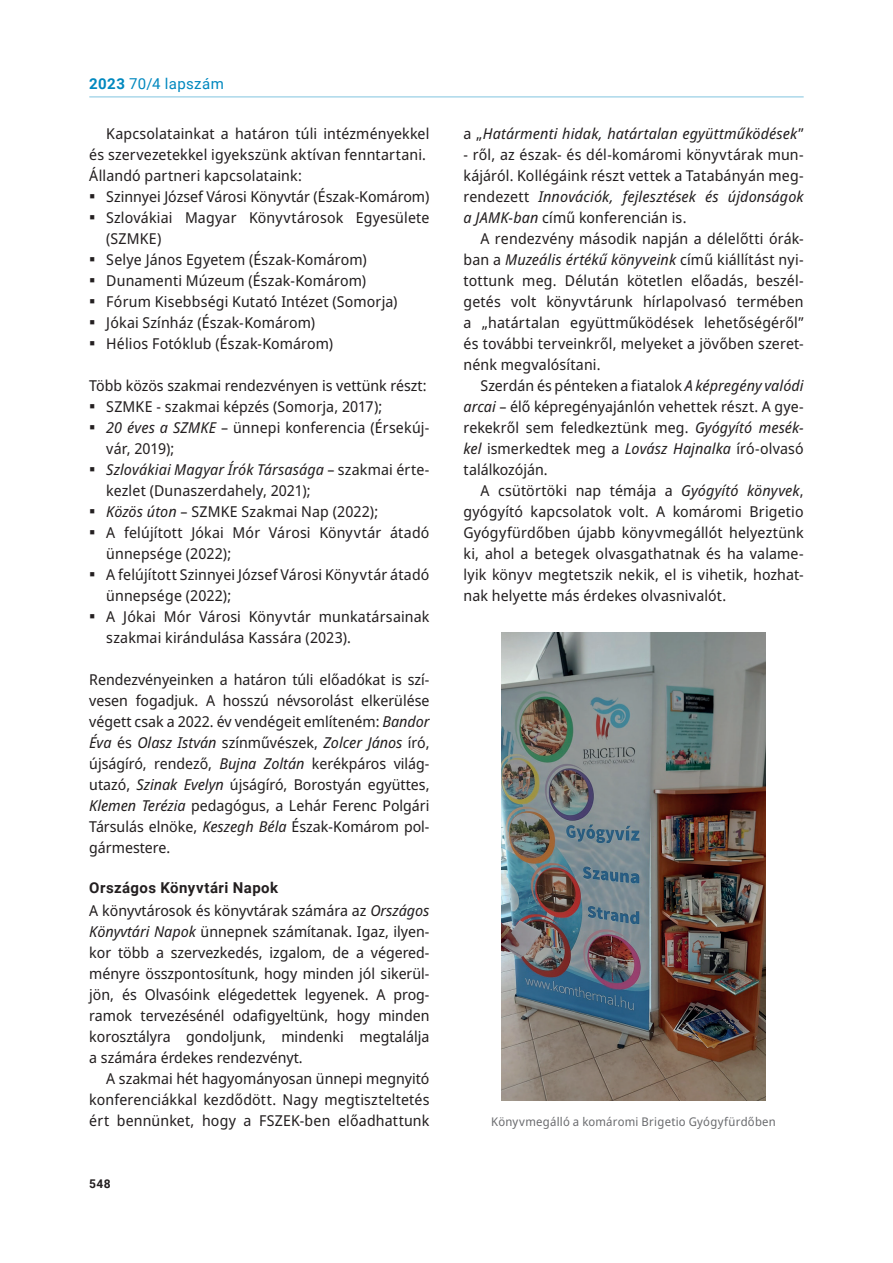
<style>
.page{position:relative;width:893px;height:1263px;background:#fff}
.page>*{position:absolute;margin:0;border:0;box-sizing:border-box;transform-origin:0 0}
.t1{font:15px/21px "Noto Sans Display";letter-spacing:.01em;color:#231f20}
.t2{font:italic 15px "Noto Sans Display";letter-spacing:.015em;color:#231f20}
.t3{font:700 15px "Roboto";letter-spacing:.03em;color:#231f20}
.t4{font:15px "Roboto";letter-spacing:.025em;color:#0088bf}
.t5{font:12px "Noto Sans Display";letter-spacing:.02em;color:#6c6d70}
.t6{font:700 12px "Roboto";color:#231f20}
.s1{font-weight:700}
.s2{font-family:"Calibri";font-size:18px}
.s3{font-style:italic}
.s4{font-style:normal}
</style>
<div class="page">
<hr style="left:89px;top:97px;width:715px;height:1px;background:#0088bf">
<img style="left:502px;top:632px;width:263px;height:468px">
<p class="t4" style="left:89px;top:73px;width:136px"><span class="s1">2023</span> 70/4 lapszám</p>
<p class="t1" style="left:89px;top:124px;width:342px;text-indent:17px">Kapcsolatainkat a határon túli intézményekkel és szervezetekkel igyekszünk aktívan fenntartani.<br>Állandó partneri kapcsolataink:</p>
<p class="t1" style="left:89px;top:187px;width:342px"><span class="s2">▪</span> Szinnyei József Városi Könyvtár (Észak-Komárom)</p>
<p class="t1" style="left:106px;top:208px;width:325px;text-indent:-17px"><span class="s2">▪</span> Szlovákiai Magyar Könyvtárosok Egyesülete (SZMKE)</p>
<p class="t1" style="left:89px;top:250px;width:279px"><span class="s2">▪</span> Selye János Egyetem (Észak-Komárom)</p>
<p class="t1" style="left:89px;top:271px;width:278px"><span class="s2">▪</span> Dunamenti Múzeum (Észak-Komárom)</p>
<p class="t1" style="left:89px;top:292px;width:310px"><span class="s2">▪</span> Fórum Kisebbségi Kutató Intézet (Somorja)</p>
<p class="t1" style="left:89px;top:313px;width:227px"><span class="s2">▪</span> Jókai Színház (Észak-Komárom)</p>
<p class="t1" style="left:89px;top:334px;width:245px"><span class="s2">▪</span> Hélios Fotóklub (Észak-Komárom)</p>
<p class="t1" style="left:89px;top:376px;width:339px">Több közös szakmai rendezvényen is vettünk részt:</p>
<p class="t1" style="left:89px;top:397px;width:295px"><span class="s2">▪</span> SZMKE - szakmai képzés (Somorja, 2017);</p>
<p class="t1" style="left:106px;top:418px;width:325px;text-indent:-17px"><span class="s2">▪</span> <span class="s3">20 éves a SZMKE</span> – ünnepi konferencia (Érsekúj&shy;vár, 2019);</p>
<p class="t1" style="left:106px;top:460px;width:325px;text-indent:-17px"><span class="s2">▪</span> <span class="s3">Szlovákiai Magyar Írók Társasága</span> – szakmai érte&shy;kezlet (Dunaszerdahely, 2021);</p>
<p class="t1" style="left:89px;top:502px;width:290px"><span class="s2">▪</span> <span class="s3">Közös úton</span> – SZMKE Szakmai Nap (2022);</p>
<p class="t1" style="left:106px;top:523px;width:325px;text-indent:-17px"><span class="s2">▪</span> A felújított Jókai Mór Városi Könyvtár átadó ünnepsége (2022);</p>
<p class="t1" style="left:106px;top:565px;width:325px;text-indent:-17px"><span class="s2">▪</span> A felújított Szinnyei József Városi Könyvtár átadó ünnepsége (2022);</p>
<p class="t1" style="left:106px;top:607px;width:325px;text-indent:-17px"><span class="s2">▪</span> A Jókai Mór Városi Könyvtár munkatársainak szakmai kirándulása Kassára (2023).</p>
<p class="t1" style="left:89px;top:670px;width:342px;text-align:justify">Rendezvényeinken a határon túli előadókat is szí&shy;vesen fogadjuk. A hosszú névsorolást elkerülése végett csak a 2022. év vendégeit említeném: <span class="s3">Bandor Éva</span> és <span class="s3">Olasz István</span> színművészek, <span class="s3">Zolcer János</span> író, újságíró, rendező, <span class="s3">Bujna Zoltán</span> kerékpáros világ&shy;utazó, <span class="s3">Szinak Evelyn</span> újságíró, Borostyán együttes, <span class="s3">Klemen Terézia</span> pedagógus, a Lehár Ferenc Polgári Társulás elnöke, <span class="s3">Keszegh Béla</span> Észak-Komárom pol&shy;gármestere.</p>
<p class="t3" style="left:89px;top:877px;width:190px">Országos Könyvtári Napok</p>
<p class="t1" style="left:89px;top:901px;width:342px;text-align:justify">A könyvtárosok és könyvtárak számára az <span class="s3">Országos Könyvtári Napok</span> ünnepnek számítanak. Igaz, ilyen&shy;kor több a szervezkedés, izgalom, de a végered&shy;ményre összpontosítunk, hogy minden jól sikerül&shy;jön, és Olvasóink elégedettek legyenek. A prog&shy;ramok tervezésénél odafigyeltünk, hogy minden korosztályra gondoljunk, mindenki megtalálja a számára érdekes rendezvényt.</p>
<p class="t1" style="left:89px;top:1069px;width:342px;text-align:justify;text-indent:17px">A szakmai hét hagyományosan ünnepi megnyitó konferenciákkal kezdődött. Nagy megtiszteltetés ért bennünket, hogy a FSZEK-ben előadhattunk</p>
<p class="t6" style="left:89px;top:1175px;width:23px">548</p>
<p class="t2" style="left:463px;top:123px;width:342px"><span class="s4">a „</span>Határmenti hidak, határtalan együttműködések<span class="s4">”</span></p>
<p class="t1" style="left:463px;top:145px;width:342px;text-align:justify">- ről, az észak- és dél-komáromi könyvtárak mun&shy;kájáról. Kollégáink részt vettek a Tatabányán meg&shy;rendezett <span class="s3">Innovációk, fejlesztések és újdonságok a JAMK-ban</span> című konferencián is.</p>
<p class="t1" style="left:463px;top:229px;width:342px;text-align:justify;text-indent:17px">A rendezvény második napján a délelőtti órák&shy;ban a <span class="s3">Muzeális értékű könyveink</span> című kiállítást nyi&shy;tottunk meg. Délután kötetlen előadás, beszél&shy;getés volt könyvtárunk hírlapolvasó termében a „határtalan együttműködések lehetőségéről” és további terveinkről, melyeket a jövőben szeret&shy;nénk megvalósítani.</p>
<p class="t1" style="left:463px;top:376px;width:342px;text-align:justify;text-indent:17px">Szerdán és pénteken a fiatalok <span class="s3">A képregény valódi arcai</span> – élő képregényajánlón vehettek részt. A gye&shy;rekekről sem feledkeztünk meg. <span class="s3">Gyógyító mesék&shy;kel</span> ismerkedtek meg a <span class="s3">Lovász Hajnalka</span> író-olvasó találkozóján.</p>
<p class="t1" style="left:463px;top:481px;width:342px;text-align:justify;text-indent:17px">A csütörtöki nap témája a <span class="s3">Gyógyító könyvek</span>, gyógyító kapcsolatok volt. A komáromi Brigetio Gyógyfürdőben újabb könyvmegállót helyeztünk ki, ahol a betegek olvasgathatnak és ha valame&shy;lyik könyv megtetszik nekik, el is vihetik, hozhat&shy;nak helyette más érdekes olvasnivalót.</p>
<p class="t5" style="left:491px;top:1113px;width:286px">Könyvmegálló a komáromi Brigetio Gyógyfürdőben</p>
</div>
